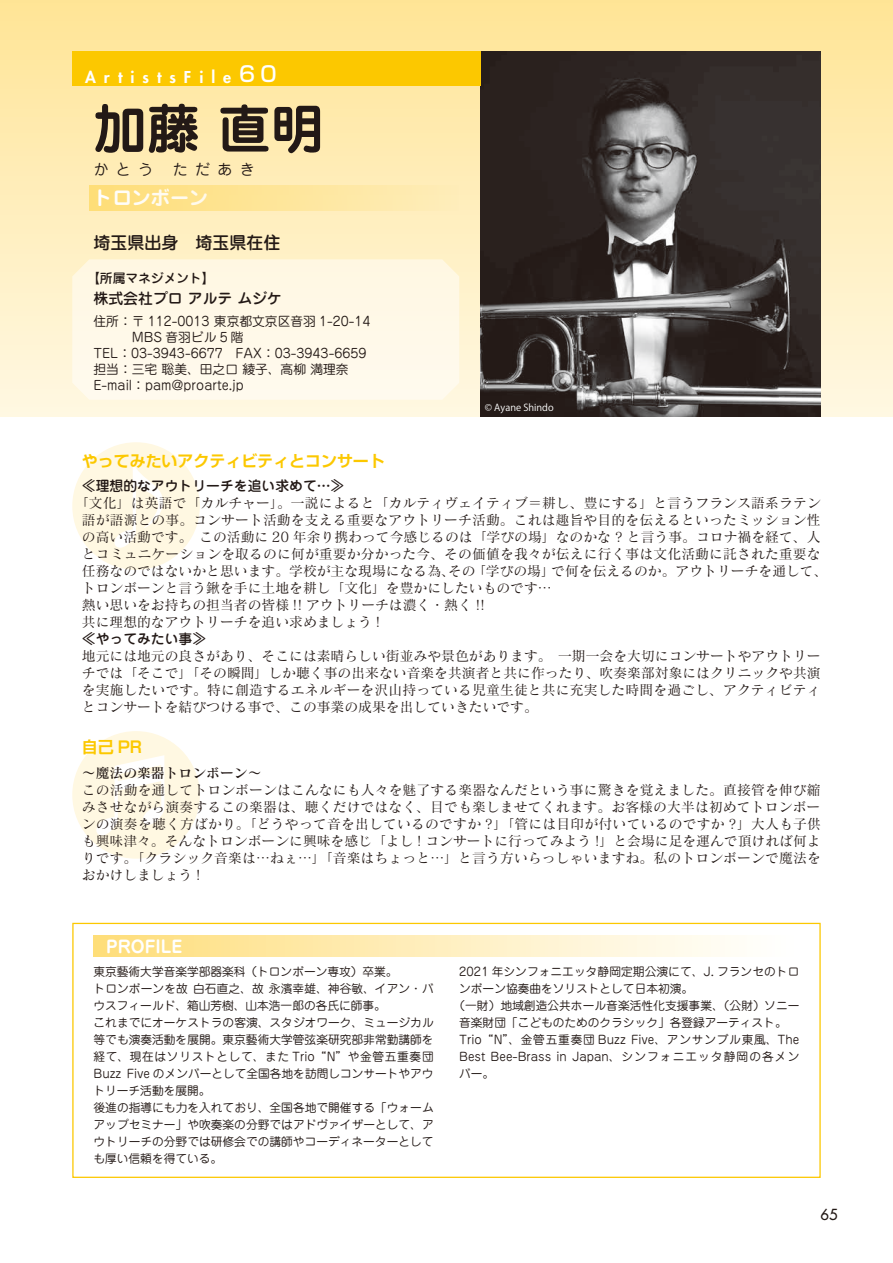
<style>
.page{position:relative;width:893px;height:1263px;background:#fff}
.page>*{position:absolute;margin:0;border:0;box-sizing:border-box;transform-origin:0 0}
.t1{font:700 53.1px "Jun 501 Pro";color:#231916}
.t2{font:700 19.2px "Jun 501 Pro";color:#fff}
.t3{font:500 16.95px "Jun 34 Pro";color:#231916}
.t4{font:700 16.95px "Jun 501 Pro";color:#fff}
.t5{font:700 15.9px "Shin Go Pr 6 De";color:#fcc800}
.t6{font:800 15.9px "Futura Std";letter-spacing:.5em;color:#fff}
.t7{font:500 14.85px "Jun 34 Pro";color:#231916}
.t8{font:14.85px "Jun 201 Pro";letter-spacing:.5em;color:#231916}
.t9{font:500 14.85px "Futura Std";color:#231916}
.t10{font:13.8px/17px "Matisse Pro M";color:#231916;text-align:justify}
.t11{font:500 13.8px "Jun 34 Pro";color:#231916}
.t12{font:13.8px "Matisse Pro DB";color:#231916}
.t13{font:12.75px "Jun 201 Pro";color:#231916}
.t14{font:500 12.75px "Jun 34 Pro";color:#231916}
.t15{font:11.7px/17px "Jun 201 Pro";letter-spacing:.005em;color:#231916}
.t16{font:11.7px "Jun 201 Pro";letter-spacing:.065em;color:#231916}
.t17{font:9.6px "Koz Go Pro";color:#fff}
.s1{font-family:"Shin Go Pr 6";font-weight:500;font-size:21.3px}
</style>
<div class="page">
<div style="left:0;top:0;width:893px;height:417px;background:linear-gradient(to bottom,#ffe496,#fff8e3)"></div>
<div style="left:72px;top:442px;width:128px;height:128px;background:#fff8e2;border-radius:50%"></div>
<svg style="left:115px;top:464px;width:48px;height:84px"></svg>
<div style="left:72px;top:731px;width:128px;height:128px;background:#fff8e2;border-radius:50%"></div>
<svg style="left:96px;top:755px;width:68px;height:80px"></svg>
<div style="left:72px;top:923px;width:749px;height:255px;border:1px solid #fcc800"></div>
<img style="left:480px;top:51px;width:341px;height:366px">
<div style="left:72px;top:259px;width:387px;height:141px;background:#fff9e8"></div>
<div style="left:94px;top:935px;width:705px;height:22px;background:linear-gradient(to right,#fede7c,#fff)"></div>
<div style="left:89px;top:185px;width:370px;height:25px;background:linear-gradient(to right,#fede77,#feedba)"></div>
<div style="left:72px;top:51px;width:408px;height:34px;background:#fcc800"></div>
<p class="t6" style="left:85px;top:67px;width:193px">ArtistsFile<span class="s1">60</span></p>
<h1 class="t1" style="left:94px;top:87px;width:232px">加藤 直明</h1>
<p class="t8" style="left:94px;top:157px;width:61px">かとう</p>
<p class="t8" style="left:173px;top:157px;width:83px">ただあき</p>
<h2 class="t2" style="left:94px;top:182px;width:116px">トロンボーン</h2>
<p class="t3" style="left:94px;top:229px;width:189px">埼玉県出身　埼玉県在住</p>
<p class="t14" style="left:87px;top:268px;width:129px">【所属マネジメント】</p>
<p class="t7" style="left:94px;top:287px;width:190px">株式会社プロ アルテ ムジケ</p>
<p class="t13" style="left:94px;top:311px;width:279px">住所：〒 112-0013 東京都文京区音羽 1-20-14</p>
<p class="t13" style="left:132px;top:327px;width:113px">MBS 音羽ビル 5 階</p>
<p class="t13" style="left:94px;top:343px;width:274px">TEL：03-3943-6677　FAX：03-3943-6659</p>
<p class="t13" style="left:94px;top:359px;width:257px">担当：三宅 聡美、田之口 綾子、高柳 満理奈</p>
<p class="t13" style="left:94px;top:375px;width:152px">E-mail：pam@proarte.jp</p>
<p class="t17" style="left:485px;top:402px;width:70px">© Ayane Shindo</p>
<p class="t5" style="left:82px;top:447px;width:304px">やってみたいアクティビティとコンサート</p>
<p class="t11" style="left:82px;top:475px;width:264px">≪理想的なアウトリーチを追い求めて…≫</p>
<p class="t10" style="left:82px;top:494px;width:747px;text-align:left;text-indent:-7px">「文化」は英語で「カルチャー」。一説によると「カルティヴェイティブ＝耕し、豊にする」と言うフランス語系ラテン語が語源との事。コンサート活動を支える重要なアウトリーチ活動。これは趣旨や目的を伝えるといったミッション性の高い活動です。この活動に 20 年余り携わって今感じるのは「学びの場」なのかな ? と言う事。コロナ禍を経て、人とコミュニケーションを取るのに何が重要か分かった今、その価値を我々が伝えに行く事は文化活動に託された重要な任務なのではないかと思います。学校が主な現場になる為、その「学びの場」で何を伝えるのか。アウトリーチを通して、トロンボーンと言う鍬を手に土地を耕し「文化」を豊かにしたいものです…<br>熱い思いをお持ちの担当者の皆様 !! アウトリーチは濃く・熱く !!<br>共に理想的なアウトリーチを追い求めましょう !</p>
<p class="t11" style="left:82px;top:628px;width:126px">≪やってみたい事≫</p>
<p class="t10" style="left:82px;top:647px;width:740px">地元には地元の良さがあり、そこには素晴らしい街並みや景色があります。一期一会を大切にコンサートやアウトリーチでは「そこで」「その瞬間」しか聴く事の出来ない音楽を共演者と共に作ったり、吹奏楽部対象にはクリニックや共演を実施したいです。特に創造するエネルギーを沢山持っている児童生徒と共に充実した時間を過ごし、アクティビティとコンサートを結びつける事で、この事業の成果を出していきたいです。</p>
<p class="t5" style="left:82px;top:734px;width:62px">自己 PR</p>
<p class="t12" style="left:82px;top:764px;width:181px">～魔法の楽器トロンボーン～</p>
<p class="t10" style="left:82px;top:781px;width:740px">この活動を通してトロンボーンはこんなにも人々を魅了する楽器なんだという事に驚きを覚えました。直接管を伸び縮みさせながら演奏するこの楽器は、聴くだけではなく、目でも楽しませてくれます。お客様の大半は初めてトロンボーンの演奏を聴く方ばかり。「どうやって音を出しているのですか ?」「管には目印が付いているのですか ?」大人も子供も興味津々。そんなトロンボーンに興味を感じ「よし ! コンサートに行ってみよう !」と会場に足を運んで頂ければ何よりです。「クラシック音楽は…ねぇ…」「音楽はちょっと…」と言う方いらっしゃいますね。私のトロンボーンで魔法をおかけしましょう !　</p>
<p class="t4" style="left:106px;top:933px;width:77px">PROFILE</p>
<p class="t15" style="left:94px;top:961px;width:342px">東京藝術大学音楽学部器楽科（トロンボーン専攻）卒業。<br>トロンボーンを故 白石直之、故 永濱幸雄、神谷敏、イアン・バウスフィールド、箱山芳樹、山本浩一郎の各氏に師事。<br>これまでにオーケストラの客演、スタジオワーク、ミュージカル等でも演奏活動を展開。東京藝術大学管弦楽研究部非常勤講師を経て、現在はソリストとして、また Trio“N”や金管五重奏団<br>Buzz Five のメンバーとして全国各地を訪問しコンサートやアウトリーチ活動を展開。<br>後進の指導にも力を入れており、全国各地で開催する「ウォームアップセミナー」や吹奏楽の分野ではアドヴァイザーとして、アウトリーチの分野では研修会での講師やコーディネーターとしても厚い信頼を得ている。</p>
<p class="t15" style="left:459px;top:961px;width:342px">2021 年シンフォニエッタ静岡定期公演にて、J. フランセのトロ</p>
<p class="t15" style="left:459px;top:978px;width:235px">ンボーン協奏曲をソリストとして日本初演。</p>
<p class="t15" style="left:453px;top:995px;width:348px">（一財）地域創造公共ホール音楽活性化支援事業、（公財）ソニー</p>
<p class="t15" style="left:459px;top:1012px;width:329px">⾳楽財団「こどものためのクラシック」各登録アーティスト。</p>
<p class="t16" style="left:459px;top:1030px;width:342px">Trio“N”、金管五重奏団 Buzz Five、アンサンブル東風、The</p>
<p class="t15" style="left:459px;top:1046px;width:342px">Best Bee-Brass in Japan、シンフォニエッタ静岡の各メン</p>
<p class="t15" style="left:459px;top:1063px;width:37px">バー。</p>
<p class="t9" style="left:820px;top:1205px;width:19px">65</p>
</div>
